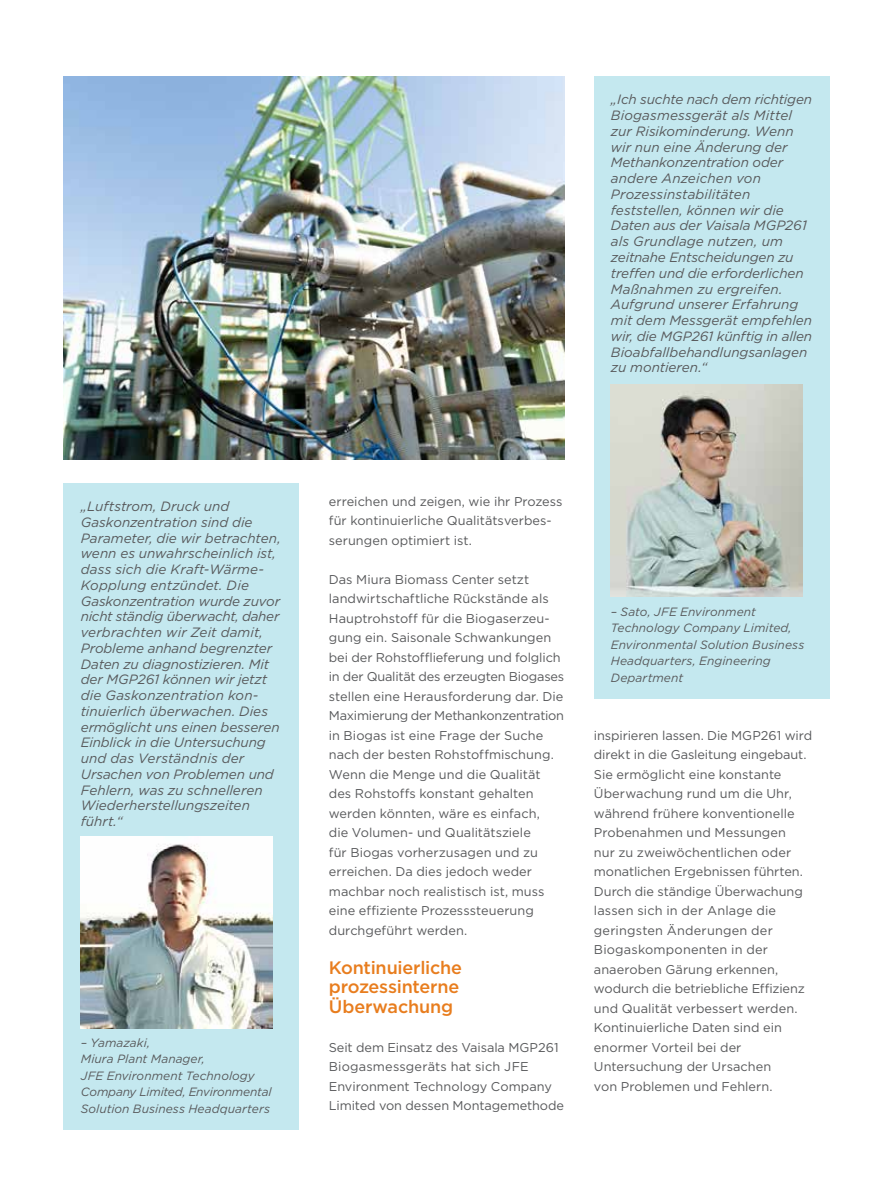
<style>
.page{position:relative;width:893px;height:1191px;background:#fff}
.page>*{position:absolute;margin:0;border:0;box-sizing:border-box;transform-origin:0 0}
.t1{font:500 18px/19.5px "Gotham";letter-spacing:-.01em;color:#e87d1e}
.t2{font:italic 13.5px/15.8px "Gotham";letter-spacing:-.005em;color:#58595b}
.t3{font:12.75px/19.5px "Gotham";letter-spacing:.005em;color:#58595b}
.t4{font:italic 12px/16.5px "Gotham";letter-spacing:.005em;color:#58595b}
</style>
<div class="page">
<img style="left:64px;top:77px;width:500px;height:382px">
<div style="left:64px;top:483px;width:235px;height:646px;background:#c4e8ef"></div>
<img style="left:81px;top:836px;width:191px;height:192px">
<div style="left:594px;top:77px;width:235px;height:621px;background:#c4e8ef"></div>
<img style="left:611px;top:384px;width:191px;height:213px">
<p class="t2" style="left:611px;top:91px;width:203px">„Ich suchte nach dem richtigen<br>Biogasmessgerät als Mittel zur Risikominderung. Wenn wir nun eine Änderung der<br>Methankonzentration oder andere Anzeichen von<br>Prozessinstabilitäten feststellen, können wir die<br>Daten aus der Vaisala MGP261 als Grundlage nutzen, um zeitnahe Entscheidungen zu treffen und die erforderlichen<br>Maßnahmen zu ergreifen.<br>Aufgrund unserer Erfahrung mit dem Messgerät empfehlen wir, die MGP261 künftig in allen<br>Bioabfallbehandlungsanlagen zu montieren.“</p>
<p class="t2" style="left:81px;top:498px;width:201px">„Luftstrom, Druck und<br>Gaskonzentration sind die<br>Parameter, die wir betrachten, wenn es unwahrscheinlich ist, dass sich die Kraft-Wärme-<br>Kopplung entzündet. Die<br>Gaskonzentration wurde zuvor nicht ständig überwacht, daher verbrachten wir Zeit damit,<br>Probleme anhand begrenzter<br>Daten zu diagnostizieren. Mit der MGP261 können wir jetzt die Gaskonzentration kon&shy;tinuierlich überwachen. Dies ermöglicht uns einen besseren<br>Einblick in die Untersuchung und das Verständnis der<br>Ursachen von Problemen und<br>Fehlern, was zu schnelleren<br>Wiederherstellungszeiten führt.“</p>
<p class="t4" style="left:81px;top:1034px;width:192px">– Yamazaki,<br>Miura Plant Manager,<br>JFE Environment Technology<br>Company Limited, Environmental<br>Solution Business Headquarters</p>
<p class="t3" style="left:329px;top:491px;width:235px">erreichen und zeigen, wie ihr Prozess für kontinuierliche Qualitätsverbes&shy;serungen optimiert ist.</p>
<p class="t3" style="left:329px;top:569px;width:237px">Das Miura Biomass Center setzt landwirtschaftliche Rückstände als Hauptrohstoff für die Biogaserzeu&shy;gung ein. Saisonale Schwankungen bei der Rohstofflieferung und folglich in der Qualität des erzeugten Biogases stellen eine Herausforderung dar. Die Maximierung der Methankonzentration in Biogas ist eine Frage der Suche nach der besten Rohstoffmischung.<br>Wenn die Menge und die Qualität des Rohstoffs konstant gehalten werden könnten, wäre es einfach,<br>die Volumen- und Qualitätsziele<br>für Biogas vorherzusagen und zu erreichen. Da dies jedoch weder machbar noch realistisch ist, muss eine effiziente Prozesssteuerung durchgeführt werden.</p>
<h1 class="t1" style="left:329px;top:957px;width:135px">Kontinuierliche prozessinterne<br>Überwachung</h1>
<p class="t3" style="left:329px;top:1037px;width:237px">Seit dem Einsatz des Vaisala MGP261<br>Biogasmessgeräts hat sich JFE Environment Technology Company Limited von dessen Montagemethode</p>
<p class="t4" style="left:611px;top:603px;width:195px">– Sato, JFE Environment<br>Technology Company Limited,<br>Environmental Solution Business<br>Headquarters, Engineering<br>Department</p>
<p class="t3" style="left:594px;top:725px;width:220px">inspirieren lassen. Die MGP261 wird direkt in die Gasleitung eingebaut.<br>Sie ermöglicht eine konstante<br>Überwachung rund um die Uhr, während frühere konventionelle<br>Probenahmen und Messungen<br>nur zu zweiwöchentlichen oder monatlichen Ergebnissen führten.<br>Durch die ständige Überwachung lassen sich in der Anlage die geringsten Änderungen der<br>Biogaskomponenten in der anaeroben Gärung erkennen, wodurch die betriebliche Effizienz und Qualität verbessert werden.<br>Kontinuierliche Daten sind ein enormer Vorteil bei der<br>Untersuchung der Ursachen<br>von Problemen und Fehlern.</p>
</div>
